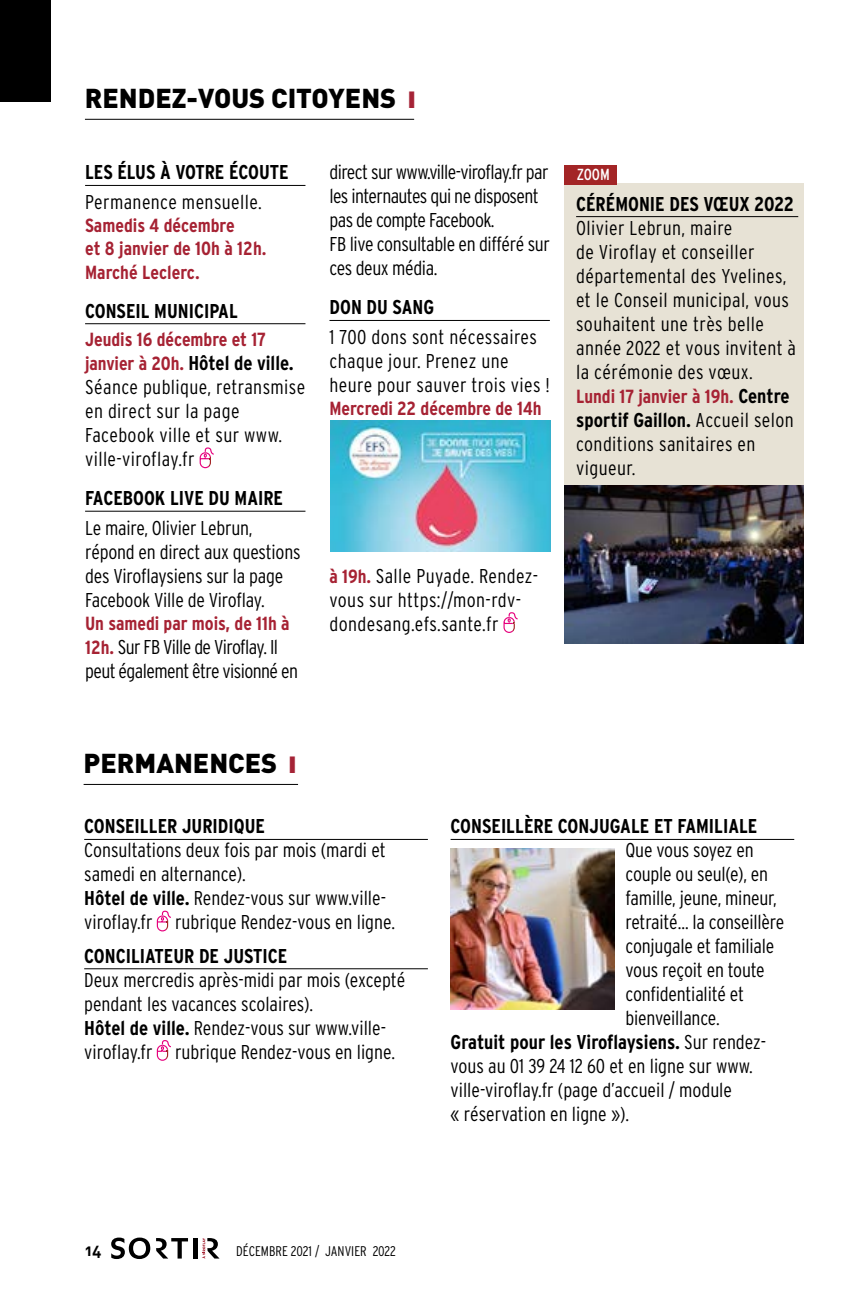
<style>
.page{position:relative;width:851px;height:1304px;background:#fff}
.page>*{position:absolute;margin:0;border:0;box-sizing:border-box;transform-origin:0 0}
.t1{font:900 27px "DIN";color:#000}
.t2{font:300 20px/24px "Interstate Condensed";color:#000}
.t3{font:300 20px/24px "Interstate Condensed";letter-spacing:.02em;color:#000}
.t4{font:700 20px "Interstate Condensed";color:#000}
.t5{font:300 20px/24px "Interstate Condensed";letter-spacing:-.03em;color:#000}
.t6{font:700 19px/23.4px "Interstate Condensed";letter-spacing:-.005em;color:#a62233}
.t7{font:16px "Interstate Condensed";color:#fff}
.t8{font:16px "DIN Bold Alternate";color:#000}
.t9{font:300 14px "Interstate Condensed";color:#000}
.s1{color:#a52336}
.s2{font-weight:700;font-size:19px;color:#a62233}
.s3{font-weight:700}
.s4{font-size:20px;color:#000}
.s5{font-weight:300}
</style>
<div class="page">
<div style="left:0;top:0;width:51px;height:102px;background:#000"></div>
<svg style="left:202px;top:1238px;width:17px;height:21px"></svg>
<svg style="left:111px;top:1238px;width:39px;height:21px"></svg>
<hr style="left:194px;top:1238px;width:4px;height:21px;background:#000">
<svg style="left:156px;top:1238px;width:32px;height:21px"></svg>
<hr style="left:850px;top:508px;width:1px;height:153px;background:#0b3e65">
<hr style="left:85px;top:185px;width:220px;height:1px;background:#000">
<hr style="left:85px;top:323px;width:220px;height:1px;background:#000">
<hr style="left:85px;top:511px;width:220px;height:1px;background:#000">
<svg style="left:199px;top:447px;width:15px;height:21px"></svg>
<hr style="left:329px;top:320px;width:220px;height:1px;background:#000">
<svg style="left:503px;top:612px;width:14px;height:21px"></svg>
<img style="left:330px;top:421px;width:220px;height:130px">
<hr style="left:84px;top:784px;width:214px;height:1px;background:#000">
<hr style="left:84px;top:839px;width:344px;height:1px;background:#000">
<hr style="left:84px;top:968px;width:344px;height:1px;background:#000">
<svg style="left:157px;top:911px;width:14px;height:20px"></svg>
<svg style="left:157px;top:1040px;width:14px;height:21px"></svg>
<hr style="left:450px;top:839px;width:344px;height:1px;background:#000">
<hr style="left:85px;top:119px;width:329px;height:1px;background:#000">
<img style="left:450px;top:848px;width:164px;height:161px">
<div style="left:564px;top:183px;width:239px;height:460px;background:#e7e2d5"></div>
<hr style="left:576px;top:216px;width:222px;height:1px;background:#000">
<div style="left:564px;top:165px;width:53px;height:20px;background:#a32526"></div>
<img style="left:564px;top:485px;width:239px;height:158px">
<h1 class="t1" style="left:85px;top:80px;width:331px">RENDEZ-VOUS CITOYENS <span class="s1">❙</span></h1>
<p class="t4" style="left:85px;top:161px;width:205px">LES ÉLUS À VOTRE ÉCOUTE</p>
<p class="t3" style="left:85px;top:190px;width:178px">Permanence mensuelle.</p>
<p class="t6" style="left:85px;top:213px;width:183px">Samedis 4 décembre<br>et 8 janvier de 10h à 12h.<br>Marché Leclerc.</p>
<p class="t4" style="left:85px;top:300px;width:154px">CONSEIL MUNICIPAL</p>
<p class="t6" style="left:85px;top:328px;width:182px">Jeudis 16 décembre et 17</p>
<p class="t3" style="left:85px;top:351px;width:222px"><span class="s2">janvier à 20h.</span> <span class="s3">Hôtel de ville.<br></span>Séance publique, retransmise en direct sur la page<br>Facebook ville et sur www. ville-viroflay.fr</p>
<p class="t4" style="left:85px;top:487px;width:199px">FACEBOOK LIVE DU MAIRE</p>
<p class="t2" style="left:85px;top:516px;width:217px">Le maire, Olivier Lebrun, répond en direct aux questions des Viroflaysiens sur la page<br>Facebook Ville de Viroflay.</p>
<p class="t6" style="left:85px;top:611px;width:206px">Un samedi par mois, de 11h à</p>
<p class="t5" style="left:85px;top:634px;width:214px"><span class="s2">12h.</span> Sur FB Ville de Viroflay. Il peut également être visionné en</p>
<p class="t5" style="left:329px;top:160px;width:222px">direct sur www.ville-viroflay.fr par les internautes qui ne disposent pas de compte Facebook.<br>FB live consultable en différé sur ces deux média.</p>
<p class="t4" style="left:329px;top:296px;width:106px">DON DU SANG</p>
<p class="t3" style="left:329px;top:325px;width:222px">1 700 dons sont nécessaires chaque jour. Prenez une heure pour sauver trois vies !</p>
<p class="t6" style="left:329px;top:396px;width:213px">Mercredi 22 décembre de 14h</p>
<p class="t3" style="left:329px;top:564px;width:210px"><span class="s2">à 19h.</span> Salle Puyade. Rendez&shy;vous sur https://mon-rdv&shy;dondesang.efs.sante.fr</p>
<p class="t7" style="left:576px;top:166px;width:35px">ZOOM</p>
<p class="t4" style="left:576px;top:192px;width:219px">CÉRÉMONIE DES VŒUX 2022</p>
<p class="t3" style="left:576px;top:215px;width:221px">Olivier Lebrun, maire<br>de Viroflay et conseiller départemental des Yvelines, et le Conseil municipal, vous souhaitent une très belle année 2022 et vous invitent à la cérémonie des vœux.</p>
<p class="t6" style="left:576px;top:384px;width:215px">Lundi 17 janvier à 19h. <span class="s4">Centre</span></p>
<p class="t3" style="left:576px;top:407px;width:219px"><span class="s3">sportif Gaillon.</span> Accueil selon conditions sanitaires en vigueur.</p>
<h1 class="t1" style="left:84px;top:745px;width:214px">PERMANENCES <span class="s1">❙</span></h1>
<p class="t4" style="left:84px;top:815px;width:182px">CONSEILLER JURIDIQUE</p>
<p class="t2" style="left:84px;top:838px;width:312px">Consultations deux fois par mois (mardi et samedi en alternance).<br><span class="s3">Hôtel de ville.</span> Rendez-vous sur www.ville&shy;viroflay.fr rubrique Rendez-vous en ligne.</p>
<p class="t4" style="left:84px;top:945px;width:205px">CONCILIATEUR DE JUSTICE</p>
<p class="t2" style="left:84px;top:968px;width:322px">Deux mercredis après-midi par mois (excepté pendant les vacances scolaires).<br><span class="s3">Hôtel de ville.</span> Rendez-vous sur www.ville&shy;viroflay.fr rubrique Rendez-vous en ligne.</p>
<p class="t4" style="left:450px;top:815px;width:308px">CONSEILLÈRE CONJUGALE ET FAMILIALE</p>
<p class="t2" style="left:625px;top:838px;width:130px">Que vous soyez en</p>
<p class="t2" style="left:625px;top:862px;width:144px">couple ou seul(e), en</p>
<p class="t2" style="left:625px;top:886px;width:153px">famille, jeune, mineur,</p>
<p class="t2" style="left:625px;top:910px;width:160px">retraité… la conseillère</p>
<p class="t2" style="left:625px;top:934px;width:150px">conjugale et familiale</p>
<p class="t2" style="left:625px;top:958px;width:141px">vous reçoit en toute</p>
<p class="t2" style="left:625px;top:982px;width:120px">confidentialité et</p>
<p class="t2" style="left:625px;top:1006px;width:96px">bienveillance.</p>
<p class="t4" style="left:450px;top:1031px;width:317px">Gratuit pour les Viroflaysiens. <span class="s5">Sur rendez-</span></p>
<p class="t2" style="left:450px;top:1054px;width:304px">vous au 01 39 24 12 60 et en ligne sur www.</p>
<p class="t2" style="left:450px;top:1078px;width:283px">ville-viroflay.fr (page d’accueil / module</p>
<p class="t2" style="left:450px;top:1102px;width:180px">« réservation en ligne »).</p>
<p class="t8" style="left:85px;top:1240px;width:18px">14</p>
<p class="t9" style="left:236px;top:1243px;width:161px">DÉCEMBRE 2021 / JANVIER 2022</p>
</div>
